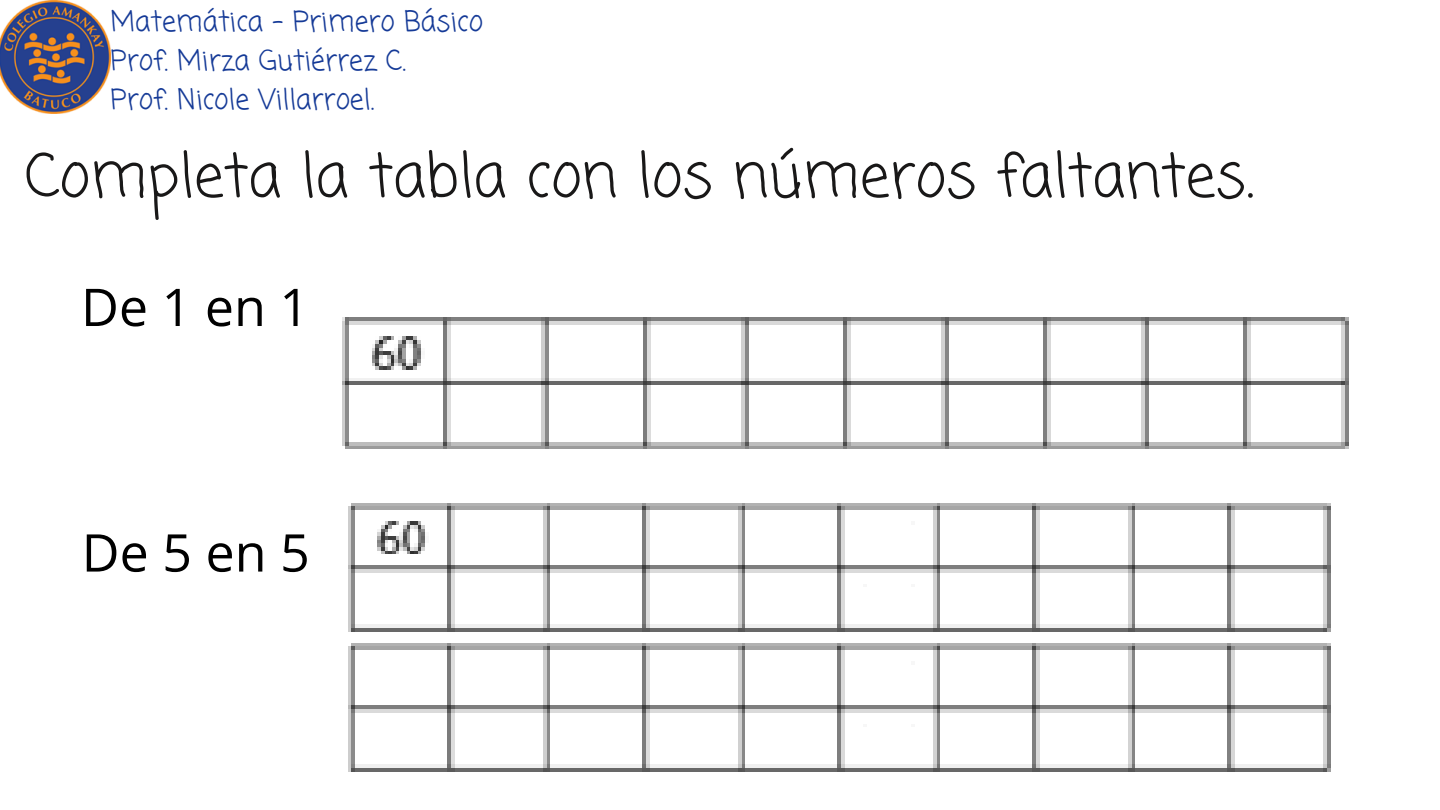
<style>
.page{position:relative;width:1440px;height:810px;background:#fff}
.page>*{position:absolute;margin:0;border:0;box-sizing:border-box;transform-origin:0 0}
.t1{font:60px "Coming Soon";color:#191818}
.t2{font:52px "Open Sans";letter-spacing:.26em;color:#000}
.t3{font:28px "Coming Soon";color:#153a97}
</style>
<div class="page">
<img style="left:0;top:0;width:110px;height:113px">
<img style="left:342px;top:317px;width:1007px;height:132px">
<img style="left:348px;top:503px;width:983px;height:269px">
<p class="t3" style="left:110px;top:2px;width:374px">Matemática - Primero Básico</p>
<p class="t3" style="left:110px;top:41px;width:297px">Prof. Mirza Gutiérrez C.</p>
<p class="t3" style="left:110px;top:80px;width:265px">Prof. Nicole Villarroel.</p>
<p class="t1" style="left:25px;top:135px;width:1230px">Completa la tabla con los números faltantes.</p>
<p class="t2" style="left:81px;top:270px;width:230px">De1en1</p>
<p class="t2" style="left:82px;top:516px;width:230px">De5en5</p>
</div>
